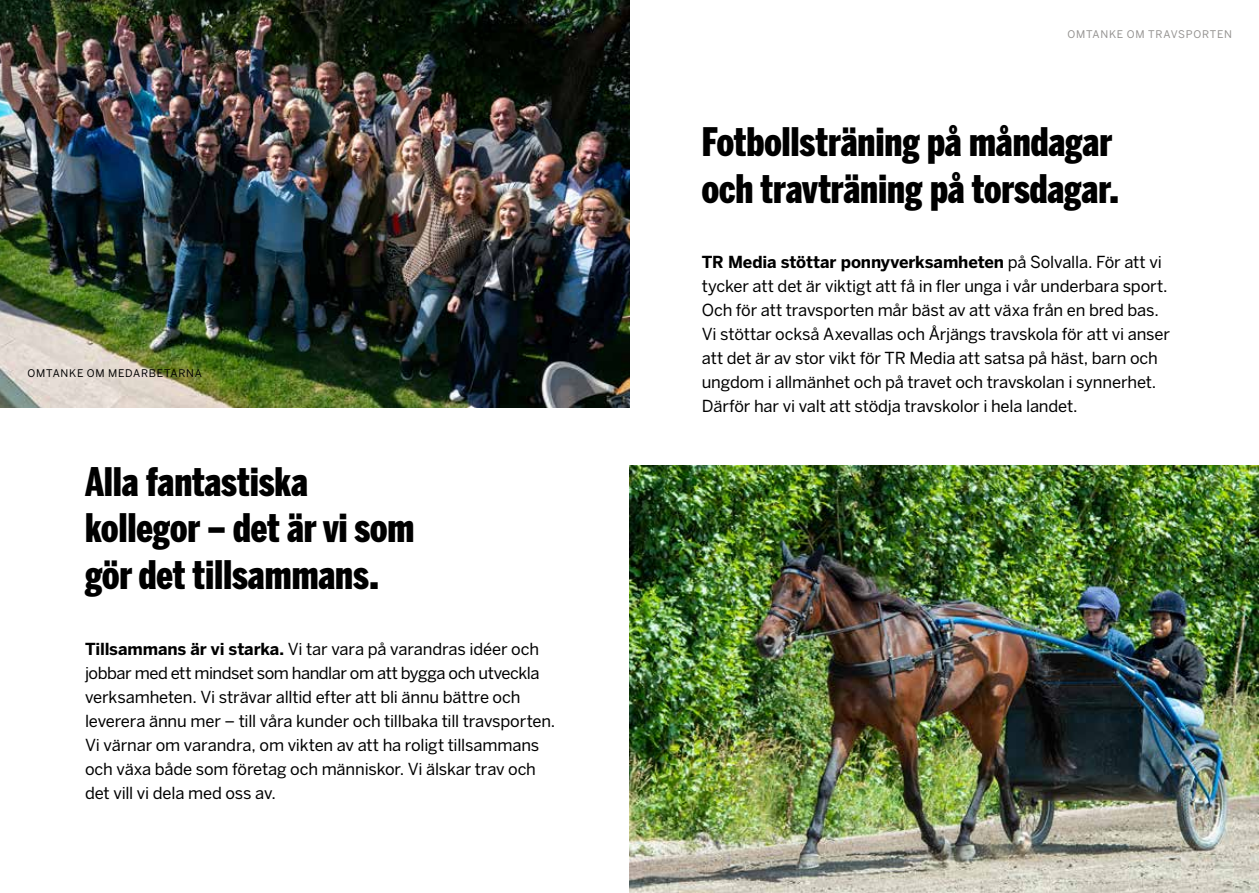
<style>
.page{position:relative;width:1259px;height:893px;background:#fff}
.page>*{position:absolute;margin:0;border:0;box-sizing:border-box;transform-origin:0 0}
.t1{font:900 extra-condensed 39px/46.8px "Benton Sans";letter-spacing:-.005em;color:#000}
.t2{font:16.5px/24px "Benton Sans";letter-spacing:-.01em;color:#000}
.t3{font:10.5px "Benton Sans";letter-spacing:.07em;color:#000}
.t4{font:10.5px "Benton Sans";letter-spacing:.07em;color:#949290}
.s1{font-weight:700}
</style>
<div class="page">
<img style="left:0;top:0;width:629px;height:408px">
<img style="left:629px;top:466px;width:630px;height:427px">
<p class="t3" style="left:28px;top:367px;width:176px">OMTANKE OM MEDARBETARNA</p>
<h1 class="t1" style="left:85px;top:458px;width:331px">Alla fantastiska kollegor – det är vi som gör det tillsammans.</h1>
<p class="t2" style="left:85px;top:637px;width:472px"><span class="s1">Tillsammans är vi starka.</span> Vi tar vara på varandras idéer och jobbar med ett mindset som handlar om att bygga och utveckla verksamheten. Vi strävar alltid efter att bli ännu bättre och leverera ännu mer – till våra kunder och tillbaka till travsporten.<br>Vi värnar om varandra, om vikten av att ha roligt tillsammans och växa både som företag och människor. Vi älskar trav och det vill vi dela med oss av.</p>
<p class="t4" style="left:1067px;top:28px;width:166px">OMTANKE OM TRAVSPORTEN</p>
<h1 class="t1" style="left:702px;top:119px;width:418px">Fotbollsträning på måndagar och travträning på torsdagar.</h1>
<p class="t2" style="left:702px;top:250px;width:470px"><span class="s1">TR Media stöttar ponnyverksamheten</span> på Solvalla. För att vi tycker att det är viktigt att få in fler unga i vår underbara sport.<br>Och för att travsporten mår bäst av att växa från en bred bas.<br>Vi stöttar också Axevallas och Årjängs travskola för att vi anser att det är av stor vikt för TR Media att satsa på häst, barn och ungdom i allmänhet och på travet och travskolan i synnerhet.<br>Därför har vi valt att stödja travskolor i hela landet.</p>
</div>
